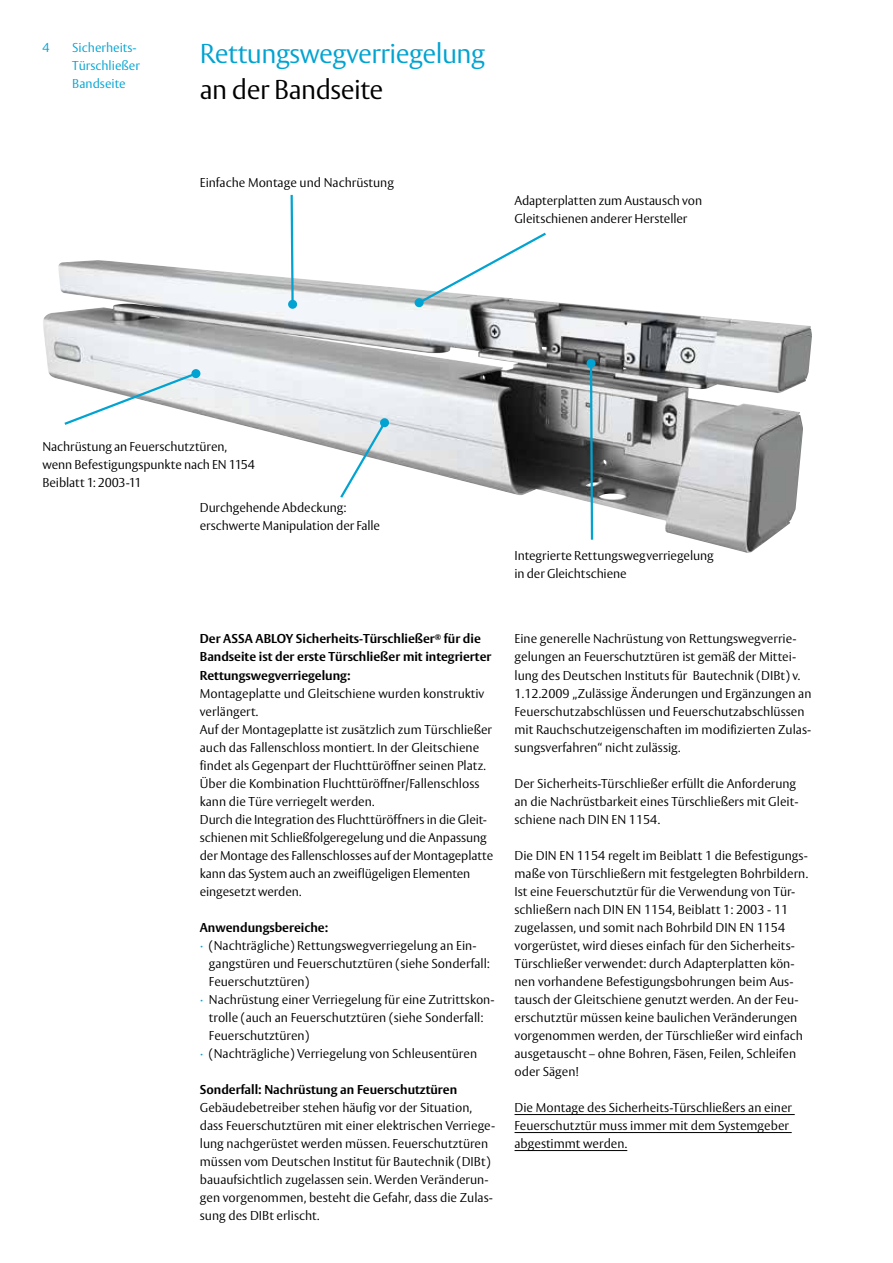
<style>
.page{position:relative;width:893px;height:1263px;background:#fff}
.page>*{position:absolute;margin:0;border:0;box-sizing:border-box;transform-origin:0 0}
.t1{font:300 27px "ASSA Vesta";letter-spacing:-.02em;color:#00a3d1}
.t2{font:300 27px "ASSA Vesta";letter-spacing:-.02em;color:#000}
.t3{font:300 12.75px/18px "ASSA Vesta";color:#000}
.t4{font:700 12.75px/18px "ASSA Vesta";color:#000}
.t5{font:300 12.75px/18px "ASSA Vesta";color:#00a3d1}
.s1{color:#00a3d1}
</style>
<div class="page">
<img style="left:43px;top:260px;width:769px;height:293px">
<hr style="left:514px;top:1114px;width:281px;height:1px;background:#000">
<hr style="left:514px;top:1132px;width:278px;height:1px;background:#000">
<hr style="left:514px;top:1150px;width:113px;height:1px;background:#000">
<svg style="left:62px;top:371px;width:137px;height:56px"></svg>
<div style="left:191px;top:369px;width:9px;height:9px;background:#00a3d1;border-radius:50%"></div>
<svg style="left:338px;top:420px;width:50px;height:80px"></svg>
<div style="left:380px;top:418px;width:9px;height:9px;background:#00a3d1;border-radius:50%"></div>
<svg style="left:589px;top:367px;width:5px;height:175px"></svg>
<div style="left:586px;top:359px;width:9px;height:9px;background:#00a3d1;border-radius:50%"></div>
<svg style="left:416px;top:232px;width:132px;height:74px"></svg>
<div style="left:415px;top:298px;width:9px;height:9px;background:#00a3d1;border-radius:50%"></div>
<svg style="left:289px;top:194px;width:6px;height:107px"></svg>
<div style="left:288px;top:300px;width:9px;height:9px;background:#00a3d1;border-radius:50%"></div>
<p class="t5" style="left:43px;top:40px;width:9px">4</p>
<p class="t5" style="left:72px;top:40px;width:69px">Sicherheits-<br>Türschließer<br>Bandseite</p>
<h1 class="t1" style="left:200px;top:38px;width:287px">Rettungswegverriegelung</h1>
<h1 class="t2" style="left:200px;top:74px;width:185px">an der Bandseite</h1>
<p class="t3" style="left:200px;top:174px;width:196px">Einfache Montage und Nachrüstung</p>
<p class="t3" style="left:514px;top:192px;width:189px">Adapterplatten zum Austausch von<br>Gleitschienen anderer Hersteller</p>
<p class="t3" style="left:43px;top:438px;width:214px">Nachrüstung an Feuerschutztüren, wenn Befestigungspunkte nach EN 1154<br>Beiblatt 1: 2003-11</p>
<p class="t3" style="left:200px;top:499px;width:182px">Durchgehende Abdeckung: erschwerte Manipulation der Falle</p>
<p class="t3" style="left:514px;top:547px;width:201px">Integrierte Rettungswegverriegelung in der Gleichtschiene</p>
<p class="t4" style="left:200px;top:630px;width:293px">Der ASSA ABLOY Sicherheits-Türschließer<sup>®</sup> für die<br>Bandseite ist der erste Türschließer mit integrierter<br>Rettungswegverriegelung:</p>
<p class="t3" style="left:200px;top:685px;width:295px">Montageplatte und Gleitschiene wurden konstruktiv verlängert.<br>Auf der Montageplatte ist zusätzlich zum Türschließer auch das Fallenschloss montiert. In der Gleitschiene findet als Gegenpart der Fluchttüröffner seinen Platz.<br>Über die Kombination Fluchttüröffner/Fallenschloss kann die Türe verriegelt werden.<br>Durch die Integration des Fluchttüröffners in die Gleit&shy;schienen mit Schließfolgeregelung und die Anpassung der Montage des Fallenschlosses auf der Montageplatte kann das System auch an zweiflügeligen Elementen eingesetzt werden.</p>
<p class="t4" style="left:200px;top:918px;width:130px">Anwendungsbereiche:</p>
<p class="t3" style="left:200px;top:937px;width:278px"><span class="s1">·</span> (Nachträgliche) Rettungswegverriegelung an Ein-</p>
<p class="t3" style="left:209px;top:955px;width:282px">gangstüren und Feuerschutztüren (siehe Sonderfall:</p>
<p class="t3" style="left:209px;top:973px;width:102px">Feuerschutztüren)</p>
<p class="t3" style="left:200px;top:991px;width:296px"><span class="s1">·</span> Nachrüstung einer Verriegelung für eine Zutrittskon-</p>
<p class="t3" style="left:209px;top:1009px;width:276px">trolle (auch an Feuerschutztüren (siehe Sonderfall:</p>
<p class="t3" style="left:209px;top:1027px;width:102px">Feuerschutztüren)</p>
<p class="t3" style="left:200px;top:1045px;width:279px"><span class="s1">·</span> (Nachträgliche) Verriegelung von Schleusentüren</p>
<p class="t4" style="left:200px;top:1081px;width:259px">Sonderfall: Nachrüstung an Feuerschutztüren</p>
<p class="t3" style="left:200px;top:1099px;width:297px">Gebäudebetreiber stehen häufig vor der Situation, dass Feuerschutztüren mit einer elektrischen Verriege&shy;lung nachgerüstet werden müssen. Feuerschutztüren müssen vom Deutschen Institut für Bautechnik (DIBt) bauaufsichtlich zugelassen sein. Werden Veränderun&shy;gen vorgenommen, besteht die Gefahr, dass die Zulas&shy;sung des DIBt erlischt.</p>
<p class="t3" style="left:514px;top:631px;width:298px">Eine generelle Nachrüstung von Rettungswegverrie&shy;gelungen an Feuerschutztüren ist gemäß der Mittei&shy;lung des Deutschen Instituts für Bautechnik (DIBt) v.<br>1.12.2009 „Zulässige Änderungen und Ergänzungen an Feuerschutzabschlüssen und Feuerschutzabschlüssen mit Rauchschutzeigenschaften im modifizierten Zulas&shy;sungsverfahren“ nicht zulässig.</p>
<p class="t3" style="left:514px;top:775px;width:285px">Der Sicherheits-Türschließer erfüllt die Anforderung an die Nachrüstbarkeit eines Türschließers mit Gleit&shy;schiene nach DIN EN 1154.</p>
<p class="t3" style="left:514px;top:847px;width:295px">Die DIN EN 1154 regelt im Beiblatt 1 die Befestigungs&shy;maße von Türschließern mit festgelegten Bohrbildern.<br>Ist eine Feuerschutztür für die Verwendung von Tür&shy;schließern nach DIN EN 1154, Beiblatt 1: 2003 - 11 zugelassen, und somit nach Bohrbild DIN EN 1154 vorgerüstet, wird dieses einfach für den Sicherheits-Türschließer verwendet: durch Adapterplatten kön&shy;nen vorhandene Befestigungsbohrungen beim Aus&shy;tausch der Gleitschiene genutzt werden. An der Feu&shy;erschutztür müssen keine baulichen Veränderungen vorgenommen werden, der Türschließer wird einfach ausgetauscht – ohne Bohren, Fäsen, Feilen, Schleifen oder Sägen!</p>
<p class="t3" style="left:514px;top:1099px;width:279px">Die Montage des Sicherheits-Türschließers an einer<br>Feuerschutztür muss immer mit dem Systemgeber abgestimmt werden.</p>
</div>
